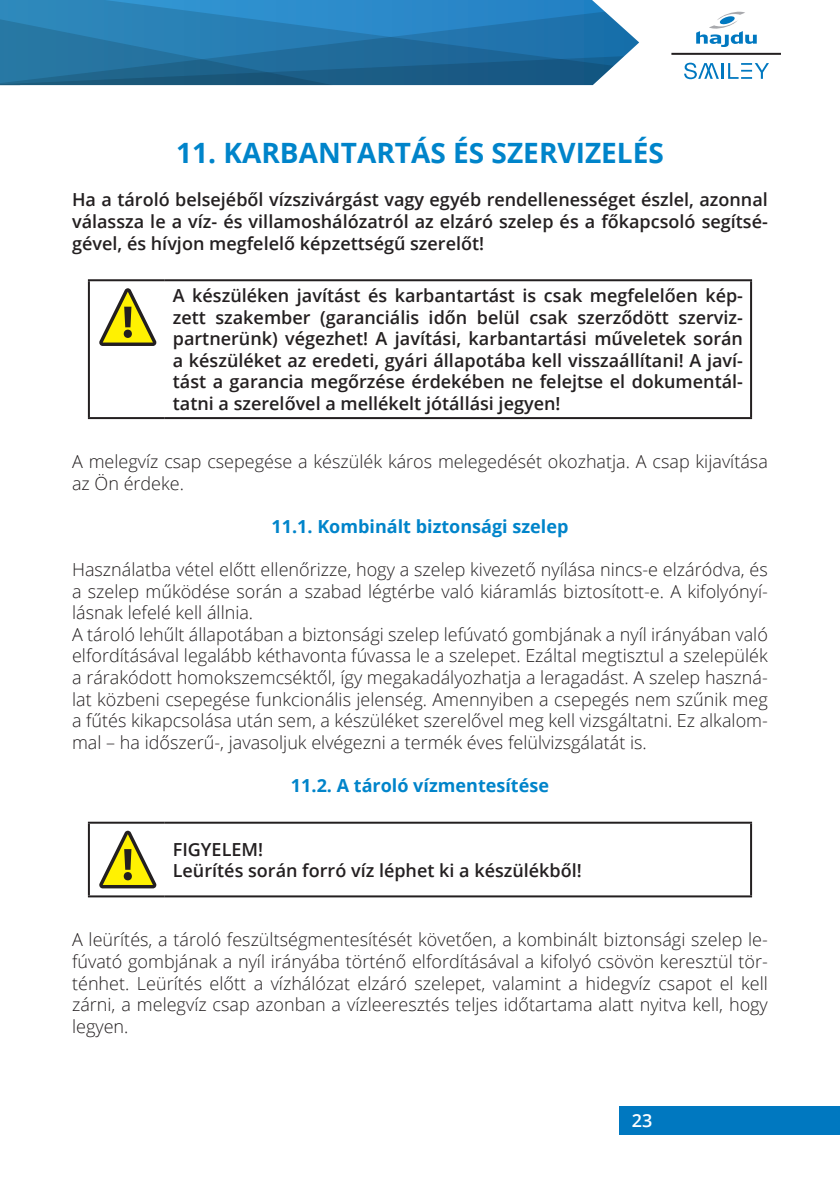
<style>
.page{position:relative;width:840px;height:1191px;background:#fff}
.page>*{position:absolute;margin:0;border:0;box-sizing:border-box;transform-origin:0 0}
.t1{font:700 28px "Open Sans";color:#0084ca}
.t2{font:300 18px/21.6px "Open Sans";color:#231f20}
.t3{font:600 18px/21.6px "Open Sans";color:#231f20;text-align:justify}
.t4{font:700 18px "Open Sans";color:#0084ca}
.t5{font:600 18px "Open Sans";color:#fff}
</style>
<div class="page">
<div style="left:619px;top:1106px;width:220px;height:28px;background:#0078c0"></div>
<svg style="left:624px;top:29px;width:14px;height:28px"></svg>
<svg style="left:0;top:0;width:613px;height:85px;background:#2575a8"></svg>
<svg style="left:683px;top:12px;width:85px;height:67px"></svg>
<hr style="left:671px;top:53px;width:109px;height:2px;background:#231f20">
<hr style="left:88px;top:279px;width:77px;height:2px;background:#231f20">
<hr style="left:88px;top:281px;width:2px;height:136px;background:#231f20">
<hr style="left:165px;top:279px;width:586px;height:2px;background:#231f20">
<hr style="left:749px;top:281px;width:2px;height:136px;background:#231f20">
<hr style="left:88px;top:417px;width:77px;height:2px;background:#231f20">
<hr style="left:165px;top:417px;width:586px;height:2px;background:#231f20">
<svg style="left:99px;top:288px;width:57px;height:58px"></svg>
<hr style="left:88px;top:821px;width:77px;height:2px;background:#231f20">
<hr style="left:88px;top:823px;width:2px;height:72px;background:#231f20">
<hr style="left:165px;top:821px;width:586px;height:2px;background:#231f20">
<hr style="left:749px;top:823px;width:2px;height:72px;background:#231f20">
<hr style="left:88px;top:895px;width:77px;height:2px;background:#231f20">
<hr style="left:165px;top:895px;width:586px;height:2px;background:#231f20">
<svg style="left:99px;top:830px;width:57px;height:58px"></svg>
<h1 class="t1" style="left:176px;top:133px;width:489px">11. KARBANTARTÁS ÉS SZERVIZELÉS</h1>
<p class="t3" style="left:72px;top:189px;width:697px">Ha a tároló belsejéből vízszivárgást vagy egyéb rendellenességet észlel, azonnal válassza le a víz- és villamoshálózatról az elzáró szelep és a főkapcsoló segítsé&shy;gével, és hívjon megfelelő képzettségű szerelőt!</p>
<p class="t3" style="left:173px;top:284px;width:571px">A készüléken javítást és karbantartást is csak megfelelően kép&shy;zett szakember (garanciális időn belül csak szerződött szerviz&shy;partnerünk) végezhet! A javítási, karbantartási műveletek során a készüléket az eredeti, gyári állapotába kell visszaállítani! A javí&shy;tást a garancia megőrzése érdekében ne felejtse el dokumentál&shy;tatni a szerelővel a mellékelt jótállási jegyen!</p>
<p class="t2" style="left:72px;top:450px;width:697px">A melegvíz csap csepegése a készülék káros melegedését okozhatja. A csap kijavítása az Ön érdeke.</p>
<p class="t4" style="left:271px;top:513px;width:298px">11.1. Kombinált biztonsági szelep</p>
<p class="t2" style="left:72px;top:558px;width:697px">Használatba vétel előtt ellenőrizze, hogy a szelep kivezető nyílása nincs-e elzáródva, és a szelep működése során a szabad légtérbe való kiáramlás biztosított-e. A kifolyónyí&shy;lásnak lefelé kell állnia.<br>A tároló lehűlt állapotában a biztonsági szelep lefúvató gombjának a nyíl irányában való elfordításával legalább kéthavonta fúvassa le a szelepet. Ezáltal megtisztul a szelepülék a rárakódott homokszemcséktől, így megakadályozhatja a leragadást. A szelep haszná&shy;lat közbeni csepegése funkcionális jelenség. Amennyiben a csepegés nem szűnik meg a fűtés kikapcsolása után sem, a készüléket szerelővel meg kell vizsgáltatni. Ez alkalom&shy;mal – ha időszerű-, javasoljuk elvégezni a termék éves felülvizsgálatát is.</p>
<p class="t4" style="left:291px;top:773px;width:259px">11.2. A tároló vízmentesítése</p>
<p class="t3" style="left:173px;top:838px;width:410px">FIGYELEM!<br>Leürítés során forró víz léphet ki a készülékből!</p>
<p class="t2" style="left:72px;top:928px;width:697px;text-align:justify">A leürítés, a tároló feszültségmentesítését követően, a kombinált biztonsági szelep le&shy;fúvató gombjának a nyíl irányába történő elfordításával a kifolyó csövön keresztül tör&shy;ténhet. Leürítés előtt a vízhálózat elzáró szelepet, valamint a hidegvíz csapot el kell zárni, a melegvíz csap azonban a vízleeresztés teljes időtartama alatt nyitva kell, hogy legyen.</p>
<p class="t5" style="left:631px;top:1108px;width:22px">23</p>
</div>
